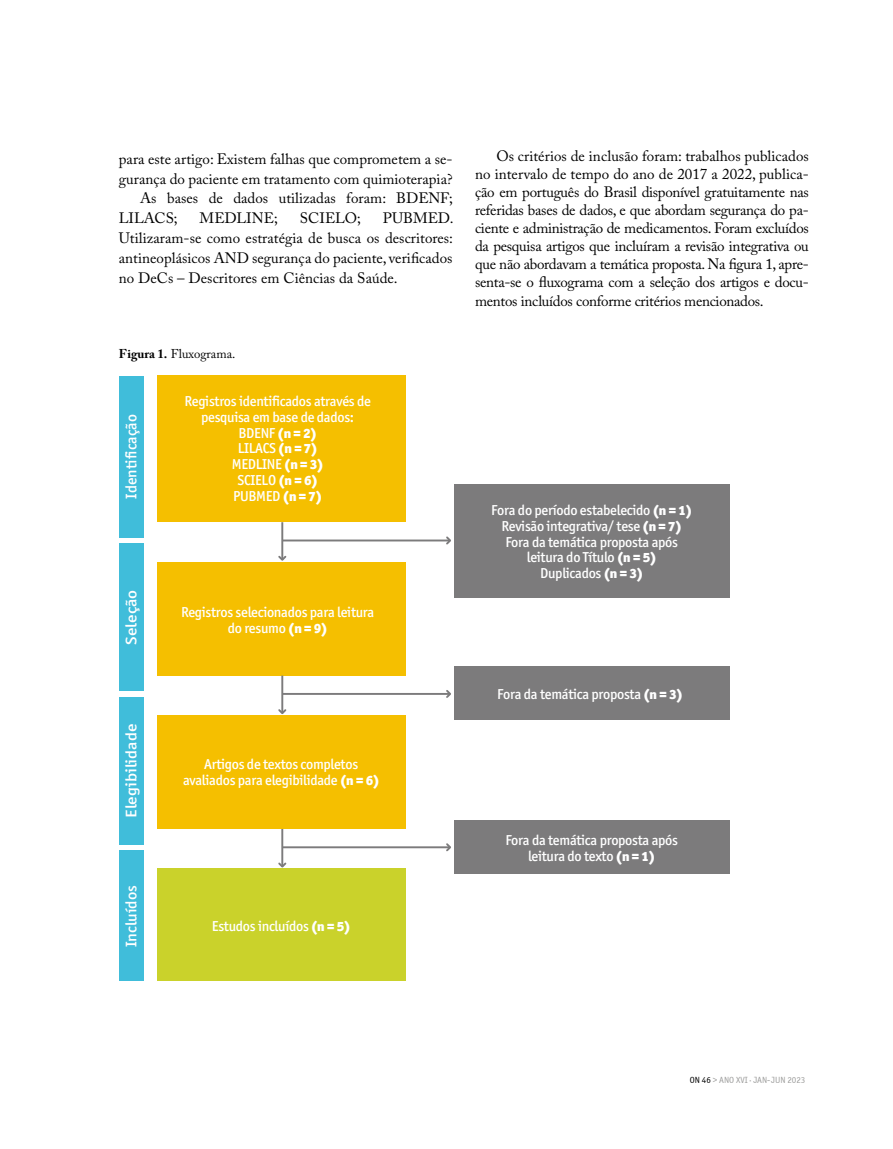
<style>
.page{position:relative;width:893px;height:1149px;background:#fff}
.page>*{position:absolute;margin:0;border:0;box-sizing:border-box;transform-origin:0 0}
.t1{font:500 15.45px "Officina San ITC";color:#fff;scale:1.16 1}
.t2{font:500 15.45px "Officina San ITC";color:#fff}
.t3{font:500 15.45px "Officina San ITC";color:#fff;scale:1.08 1}
.t4{font:15px/18px "Adobe Caslon Pro";color:#000;text-align:justify}
.t5{font:500 14.4px/15.9px "Officina San ITC";letter-spacing:-.02em;color:#fff;text-align:center}
.t6{font:12.75px "Adobe Caslon Pro";color:#000}
.t7{font:9px "Officina Sans ITCTT Book";color:#9d9d9c}
.s1{font-weight:700}
.s2{font-weight:900;font-size:13.5px}
.s3{color:#000}
</style>
<div class="page">
<div style="left:157px;top:561px;width:249px;height:114px;background:#f5bf00"></div>
<div style="left:157px;top:376px;width:249px;height:145px;background:#f5bf00"></div>
<div style="left:157px;top:714px;width:249px;height:114px;background:#f5bf00"></div>
<div style="left:454px;top:484px;width:275px;height:114px;background:#7c7b7c"></div>
<div style="left:454px;top:666px;width:275px;height:53px;background:#7c7b7c"></div>
<div style="left:454px;top:820px;width:275px;height:53px;background:#7c7b7c"></div>
<div style="left:119px;top:376px;width:24px;height:161px;background:#40bdda"></div>
<div style="left:119px;top:543px;width:24px;height:147px;background:#40bdda"></div>
<div style="left:119px;top:696px;width:24px;height:148px;background:#40bdda"></div>
<div style="left:119px;top:850px;width:24px;height:130px;background:#40bdda"></div>
<hr style="left:281px;top:522px;width:2px;height:37px;background:#7c7b7c">
<svg style="left:276px;top:554px;width:12px;height:8px"></svg>
<hr style="left:282px;top:539px;width:168px;height:2px;background:#7c7b7c">
<svg style="left:444px;top:536px;width:7px;height:9px"></svg>
<hr style="left:281px;top:675px;width:2px;height:38px;background:#7c7b7c">
<svg style="left:276px;top:707px;width:12px;height:8px"></svg>
<hr style="left:282px;top:692px;width:168px;height:2px;background:#7c7b7c">
<svg style="left:444px;top:690px;width:7px;height:8px"></svg>
<div style="left:157px;top:868px;width:249px;height:112px;background:#cad22b"></div>
<hr style="left:281px;top:828px;width:2px;height:38px;background:#7c7b7c">
<svg style="left:278px;top:860px;width:9px;height:8px"></svg>
<hr style="left:282px;top:846px;width:168px;height:2px;background:#7c7b7c">
<svg style="left:444px;top:843px;width:7px;height:9px"></svg>
<p class="t4" style="left:119px;top:149px;width:335px">para este artigo: Existem falhas que comprometem a se-</p>
<p class="t4" style="left:119px;top:169px;width:335px">gurança do paciente em tratamento com quimioterapia?</p>
<p class="t4" style="left:140px;top:189px;width:314px">As bases de dados utilizadas foram: BDENF;</p>
<p class="t4" style="left:119px;top:209px;width:60px">LILACS;</p>
<p class="t4" style="left:200px;top:209px;width:80px">MEDLINE;</p>
<p class="t4" style="left:300px;top:209px;width:63px">SCIELO;</p>
<p class="t4" style="left:119px;top:208px;width:336px;line-height:19.8px;text-indent:264px">PUBMED.<br>Utilizaram-se como estratégia de busca os descritores: antineoplásicos AND segurança do paciente, verificados no DeCs – Descritores em Ciências da Saúde.</p>
<p class="t6" style="left:119px;top:346px;width:118px"><span class="s1">Figura 1.</span> Fluxograma.</p>
<p class="t2" style="left:122px;top:498px;width:86px;rotate:-90deg">Identificação</p>
<p class="t1" style="left:122px;top:644px;width:49px;rotate:-90deg">Seleção</p>
<p class="t1" style="left:122px;top:817px;width:82px;rotate:-90deg">Elegibilidade</p>
<p class="t3" style="left:122px;top:947px;width:59px;rotate:-90deg">Incluídos</p>
<p class="t5" style="left:184px;top:393px;width:188px">Registros identificados através de pesquisa em base de dados:<br>BDENF <span class="s2">(n = 2)<br></span>LILACS <span class="s2">(n = 7)<br></span>MEDLINE <span class="s2">(n = 3)<br></span>SCIELO <span class="s2">(n = 6)<br></span>PUBMED <span class="s2">(n = 7)</span></p>
<p class="t5" style="left:181px;top:604px;width:195px">Registros selecionados para leitura do resumo <span class="s2">(n = 9)</span></p>
<p class="t5" style="left:183px;top:756px;width:198px">Artigos de textos completos avaliados para elegibilidade <span class="s2">(n = 6)</span></p>
<p class="t5" style="left:212px;top:917px;width:140px">Estudos incluídos <span class="s2">(n = 5)</span></p>
<p class="t4" style="left:475px;top:147px;width:335px;text-indent:21px">Os critérios de inclusão foram: trabalhos publicados no intervalo de tempo do ano de 2017 a 2022, publica&shy;ção em português do Brasil disponível gratuitamente nas referidas bases de dados, e que abordam segurança do pa&shy;ciente e administração de medicamentos. Foram excluídos da pesquisa artigos que incluíram a revisão integrativa ou que não abordavam a temática proposta. Na figura 1, apre&shy;senta-se o fluxograma com a seleção dos artigos e docu&shy;mentos incluídos conforme critérios mencionados.</p>
<p class="t5" style="left:491px;top:501px;width:202px">Fora do período estabelecido <span class="s2">(n = 1)<br></span>Revisão integrativa/ tese <span class="s2">(n = 7)<br></span>Fora da temática proposta após leitura do Título <span class="s2">(n = 5)<br></span>Duplicados <span class="s2">(n = 3)</span></p>
<p class="t5" style="left:497px;top:685px;width:187px">Fora da temática proposta <span class="s2">(n = 3)</span></p>
<p class="t5" style="left:505px;top:832px;width:174px">Fora da temática proposta após leitura do texto <span class="s2">(n = 1)</span></p>
<p class="t7" style="left:690px;top:1074px;width:117px"><span class="s3">ON 46</span> &gt; ANO XVI ∙ JAN-JUN 2023</p>
</div>
